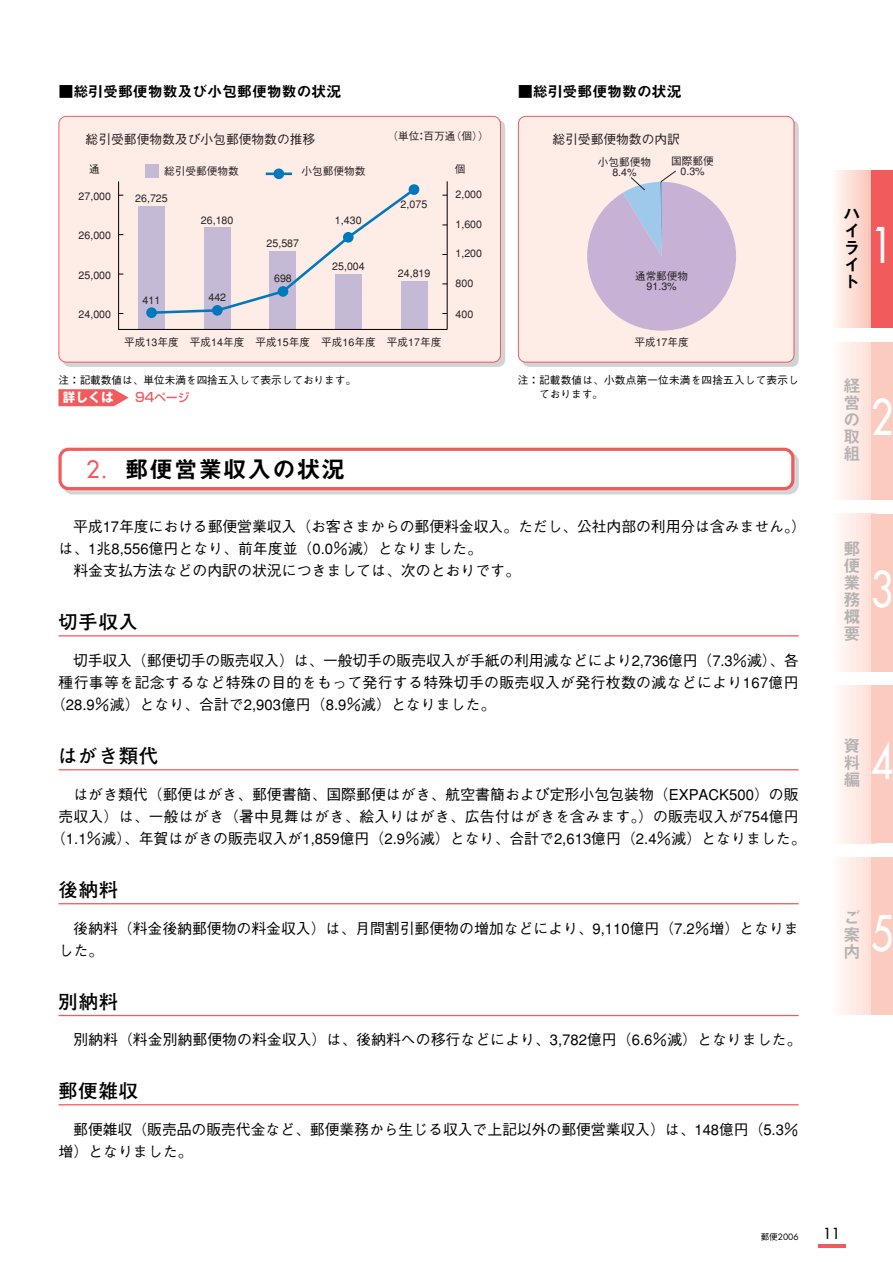
<style>
.page{position:relative;width:893px;height:1262px;background:#fff}
.page>*{position:absolute;margin:0;border:0;box-sizing:border-box;transform-origin:0 0}
.t1{font:47.85px "Futura";color:#fff;scale:.8 1}
.t2{font:23.4px "Midashi Go MB31";letter-spacing:.05em;color:#000}
.t3{font:700 19.2px "Futo Go B101";letter-spacing:.05em;color:#000}
.t4{font:16.95px/17px "Midashi Go MB31";color:#b3b3b3;text-align:justify}
.t5{font:16.95px/17px "Midashi Go MB31";color:#000;text-align:justify}
.t6{font:500 14.85px/22.4px "Gothic BBB";color:#000}
.t7{font:500 14.85px "Gothic BBB";letter-spacing:.02em;color:#000}
.t8{font:14.85px "Midashi Go MB31";color:#000}
.t9{font:14.85px "Futura";color:#000}
.t10{font:500 12.75px "Gothic BBB";color:#231f20}
.t11{font:700 12.75px "Gothic MB101";color:#fff}
.t12{font:500 11.7px "Shin Go";color:#f15b5b}
.t13{font:500 10.65px/10.2px "Gothic BBB";color:#231f20;text-align:center}
.t14{font:500 10.65px/13.8px "Gothic BBB";letter-spacing:.02em;color:#000}
.t15{font:500 10.65px "Gothic BBB";color:#000}
.t16{font:8.55px "Futura";color:#000}
.s1{font-size:12.75px}
.s2{font-family:"Futura";color:#f15b5b}
.s3{font-family:"Gothic BBB";font-weight:500}
</style>
<div class="page">
<svg style="left:836px;top:170px;width:35px;height:157px;background:#fcdcd4"></svg>
<div style="left:871px;top:170px;width:21px;height:157px;background:#f15b5b"></div>
<svg style="left:839px;top:342px;width:32px;height:157px"></svg>
<div style="left:871px;top:342px;width:21px;height:157px;background:#fbcbc0"></div>
<svg style="left:839px;top:514px;width:32px;height:157px"></svg>
<div style="left:871px;top:514px;width:21px;height:157px;background:#fbcbc0"></div>
<svg style="left:839px;top:685px;width:32px;height:158px"></svg>
<div style="left:871px;top:685px;width:21px;height:158px;background:#fbcbc0"></div>
<svg style="left:839px;top:857px;width:32px;height:158px"></svg>
<div style="left:871px;top:857px;width:21px;height:158px;background:#fbcbc0"></div>
<hr style="left:817px;top:1244px;width:28px;height:3px;background:#f15b5b">
<div style="left:63px;top:452px;width:735px;height:42px;border:3px solid #d1d3d4;border-radius:9px"></div>
<div style="left:62px;top:451px;width:729px;height:36px;background:#fff;border-radius:7px"></div>
<div style="left:58px;top:448px;width:736px;height:42px;border:3px solid #f15b5b;border-radius:9px"></div>
<hr style="left:58px;top:635px;width:740px;height:1px;background:#f15b5b">
<hr style="left:58px;top:769px;width:740px;height:1px;background:#f15b5b">
<hr style="left:58px;top:903px;width:740px;height:1px;background:#f15b5b">
<hr style="left:58px;top:1014px;width:740px;height:2px;background:#f15b5b">
<hr style="left:58px;top:1104px;width:740px;height:1px;background:#f15b5b">
<svg style="left:63px;top:120px;width:442px;height:247px;background:#d4c8c9"></svg>
<div style="left:59px;top:117px;width:441px;height:245px;background:#feece6;border-radius:7px"></div>
<hr style="left:447px;top:181px;width:1px;height:148px;background:#000">
<svg style="left:118px;top:181px;width:329px;height:149px"></svg>
<svg style="left:273px;top:168px;width:11px;height:11px"></svg>
<div style="left:408px;top:184px;width:11px;height:11px;background:#0078bd;border-radius:50%"></div>
<div style="left:146px;top:307px;width:11px;height:11px;background:#0078bd;border-radius:50%"></div>
<svg style="left:149px;top:186px;width:268px;height:129px"></svg>
<div style="left:145px;top:164px;width:13px;height:14px;background:#c4bad5"></div>
<hr style="left:266px;top:172px;width:26px;height:3px;background:#0078bd">
<div style="left:58px;top:116px;width:443px;height:246px;border:1px solid #f15b5b;border-radius:7px"></div>
<svg style="left:522px;top:120px;width:276px;height:247px;background:#d5c3c3"></svg>
<div style="left:519px;top:117px;width:274px;height:245px;background:#feece6;border-radius:7px"></div>
<svg style="left:587px;top:170px;width:149px;height:161px"></svg>
<div style="left:518px;top:116px;width:276px;height:246px;border:1px solid #f15b5b;border-radius:7px"></div>
<svg style="left:58px;top:389px;width:71px;height:17px"></svg>
<p class="t8" style="left:58px;top:86px;width:284px">■総引受郵便物数及び小包郵便物数の状況</p>
<p class="t8" style="left:518px;top:86px;width:165px">■総引受郵便物数の状況</p>
<p class="t10" style="left:86px;top:134px;width:231px">総引受郵便物数及び小包郵便物数の推移</p>
<p class="t13" style="left:387px;top:133px;width:103px">（単位：百万通（個））</p>
<p class="t10" style="left:552px;top:134px;width:129px">総引受郵便物数の内訳</p>
<p class="t13" style="left:89px;top:166px;width:12px">通</p>
<p class="t13" style="left:455px;top:166px;width:12px">個</p>
<p class="t13" style="left:135px;top:194px;width:34px">26,725</p>
<p class="t13" style="left:201px;top:216px;width:34px">26,180</p>
<p class="t13" style="left:266px;top:239px;width:34px">25,587</p>
<p class="t13" style="left:332px;top:262px;width:34px">25,004</p>
<p class="t13" style="left:398px;top:269px;width:34px">24,819</p>
<p class="t13" style="left:164px;top:167px;width:76px">総引受郵便物数</p>
<p class="t13" style="left:301px;top:167px;width:65px">小包郵便物数</p>
<p class="t13" style="left:79px;top:192px;width:34px">27,000</p>
<p class="t13" style="left:455px;top:190px;width:28px">2,000</p>
<p class="t13" style="left:455px;top:220px;width:28px">1,600</p>
<p class="t13" style="left:455px;top:250px;width:28px">1,200</p>
<p class="t13" style="left:455px;top:279px;width:19px">800</p>
<p class="t13" style="left:400px;top:200px;width:28px">2,075</p>
<p class="t13" style="left:335px;top:217px;width:28px">1,430</p>
<p class="t13" style="left:79px;top:231px;width:34px">26,000</p>
<p class="t13" style="left:79px;top:271px;width:34px">25,000</p>
<p class="t13" style="left:274px;top:275px;width:19px">698</p>
<p class="t13" style="left:143px;top:296px;width:19px">411</p>
<p class="t13" style="left:208px;top:294px;width:19px">442</p>
<p class="t13" style="left:79px;top:310px;width:34px">24,000</p>
<p class="t13" style="left:455px;top:310px;width:19px">400</p>
<p class="t13" style="left:124px;top:338px;width:187px">平成13年度 平成14年度 平成15年度</p>
<p class="t13" style="left:321px;top:338px;width:121px">平成16年度 平成17年度</p>
<p class="t15" style="left:58px;top:376px;width:299px">注：記載数値は、単位未満を四捨五入して表示しております。</p>
<p class="t11" style="left:63px;top:393px;width:53px">詳しくは</p>
<p class="t12" style="left:135px;top:393px;width:56px"><span class="s1">94</span>ページ</p>
<p class="t13" style="left:598px;top:158px;width:55px">小包郵便物<br>8.4%</p>
<p class="t13" style="left:671px;top:157px;width:44px">国際郵便<br>0.3%</p>
<p class="t13" style="left:635px;top:272px;width:55px">通常郵便物<br>91.3%</p>
<p class="t13" style="left:634px;top:338px;width:56px">平成17年度</p>
<p class="t14" style="left:539px;top:374px;width:261px;text-indent:-21px">注：記載数値は、小数点第一位未満を四捨五入して表示しております。</p>
<h2 class="t2" style="left:86px;top:460px;width:260px"><span class="s2">2.</span> 郵便営業収入の状況</h2>
<p class="t6" style="left:73px;top:517px;width:734px">平成17年度における郵便営業収入（お客さまからの郵便料金収入。ただし、公社内部の利用分は含みません。）</p>
<p class="t6" style="left:58px;top:539px;width:425px">は、1兆8,556億円となり、前年度並（0.0％減）となりました。</p>
<p class="t6" style="left:73px;top:561px;width:448px">料金支払方法などの内訳の状況につきましては、次のとおりです。</p>
<p class="t3" style="left:58px;top:614px;width:81px">切手収入</p>
<p class="t6" style="left:73px;top:651px;width:727px">切手収入（郵便切手の販売収入）は、一般切手の販売収入が手紙の利用減などにより2,736億円（7.3％減）、各</p>
<p class="t7" style="left:58px;top:677px;width:741px">種行事等を記念するなど特殊の目的をもって発行する特殊切手の販売収入が発行枚数の減などにより167億円</p>
<p class="t6" style="left:51px;top:695px;width:446px">（28.9％減）となり、合計で2,903億円（8.9％減）となりました。</p>
<p class="t3" style="left:58px;top:748px;width:101px">はがき類代</p>
<p class="t6" style="left:73px;top:785px;width:726px">はがき類代（郵便はがき、郵便書簡、国際郵便はがき、航空書簡および定形小包包装物（EXPACK500）の販</p>
<p class="t6" style="left:58px;top:807px;width:741px">売収入）は、一般はがき（暑中見舞はがき、絵入りはがき、広告付はがきを含みます。）の販売収入が754億円</p>
<p class="t6" style="left:51px;top:829px;width:756px">（1.1％減）、年賀はがきの販売収入が1,859億円（2.9％減）となり、合計で2,613億円（2.4％減）となりました。</p>
<p class="t3" style="left:58px;top:882px;width:61px">後納料</p>
<p class="t6" style="left:58px;top:919px;width:741px;text-indent:15px">後納料（料金後納郵便物の料金収入）は、月間割引郵便物の増加などにより、9,110億円（7.2％増）となりました。</p>
<p class="t3" style="left:58px;top:994px;width:61px">別納料</p>
<p class="t6" style="left:73px;top:1030px;width:729px">別納料（料金別納郵便物の料金収入）は、後納料への移行などにより、3,782億円（6.6％減）となりました。</p>
<p class="t3" style="left:58px;top:1083px;width:81px">郵便雑収</p>
<p class="t6" style="left:58px;top:1119px;width:741px;text-indent:15px">郵便雑収（販売品の販売代金など、郵便業務から生じる収入で上記以外の郵便営業収入）は、148億円（5.3％増）となりました。</p>
<p class="t5" style="left:843px;top:207px;width:19px">ハイライト</p>
<h1 class="t1" style="left:871px;top:222px;width:29px">1</h1>
<p class="t4" style="left:843px;top:379px;width:19px">経営の取組</p>
<h1 class="t1" style="left:871px;top:393px;width:29px">2</h1>
<p class="t4" style="left:843px;top:542px;width:19px">郵便業務概要</p>
<h1 class="t1" style="left:871px;top:565px;width:29px">3</h1>
<p class="t4" style="left:843px;top:740px;width:19px">資料編</p>
<h1 class="t1" style="left:871px;top:737px;width:29px">4</h1>
<p class="t4" style="left:843px;top:911px;width:19px">ご案内</p>
<h1 class="t1" style="left:871px;top:909px;width:29px">5</h1>
<p class="t16" style="left:760px;top:1232px;width:39px"><span class="s3">郵便</span>2006</p>
<p class="t9" style="left:823px;top:1226px;width:19px">11</p>
</div>
